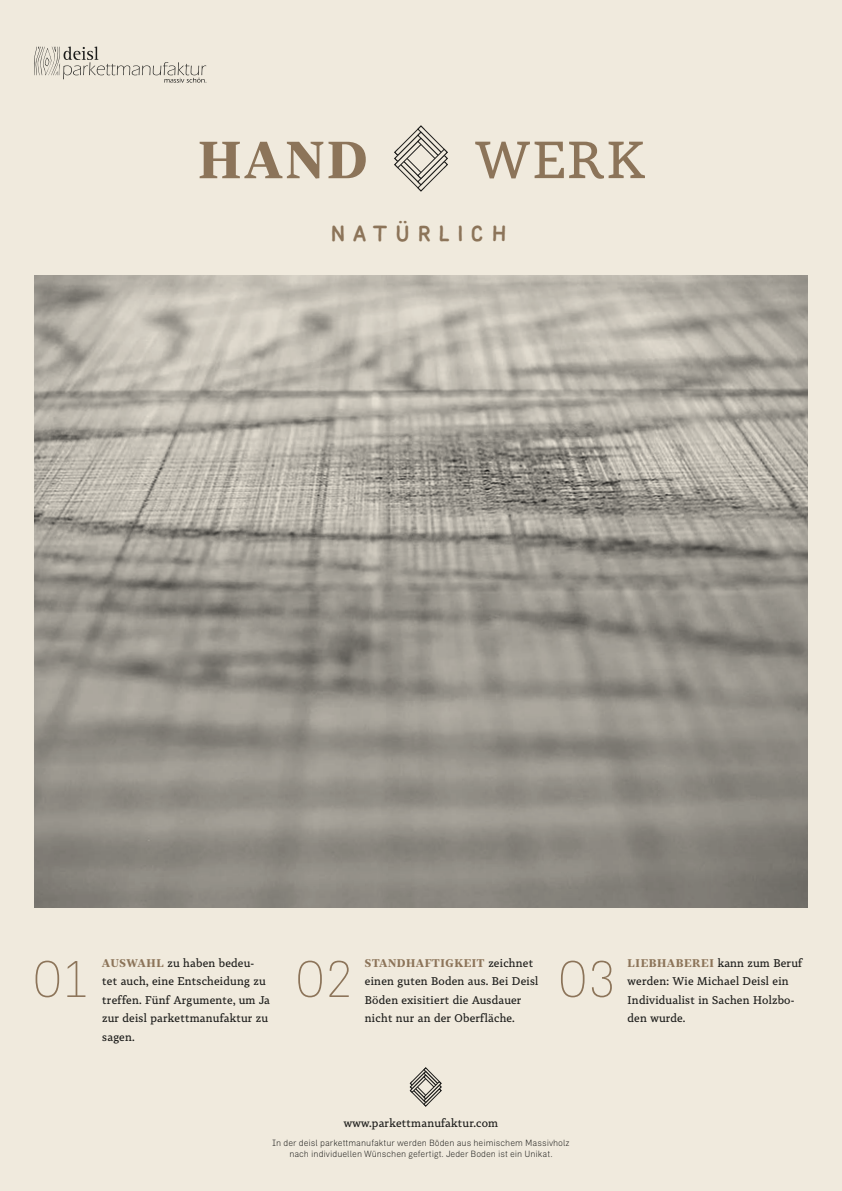
<style>
.page{position:relative;width:842px;height:1191px;background:#f0eadd}
.page>*{position:absolute;margin:0;border:0;box-sizing:border-box;transform-origin:0 0}
.t1{font:100 51.3px "Zimmer";color:#8c7459}
.t2{font:700 51.3px "Tabac G2";color:#8c7459}
.t3{font:51.3px "Tabac G4";color:#8c7459}
.t4{font:700 21.8px "Mila Script Sans";color:#8c7459}
.t5{font:11px/18.4px "Tabac G4";letter-spacing:.02em;color:#1d1d1b}
.t6{font:700 11px "Tabac G2";letter-spacing:.06em;color:#8c7459}
.t7{font:300 9px/10.8px "Zimmer";color:#1d1d1b;text-align:center}
.s1{font-family:"Tabac G2";font-weight:700;color:#8c7459}
.s2{font-family:"Tabac G4";font-weight:400;color:#1d1d1b}
</style>
<div class="page">
<img style="left:34px;top:275px;width:774px;height:632px">
<svg style="left:34px;top:47px;width:173px;height:36px"></svg>
<svg style="left:394px;top:126px;width:54px;height:65px"></svg>
<svg style="left:410px;top:1067px;width:31px;height:39px"></svg>
<h1 class="t2" style="left:198px;top:123px;width:171px">HAND</h1>
<h1 class="t3" style="left:475px;top:125px;width:171px">WERK</h1>
<h2 class="t4" style="left:326px;top:216px;width:186px">NATÜRLICH</h2>
<p class="t5" style="left:102px;top:953px;width:169px"><span class="s1">AUSWAHL</span> zu haben bedeu&shy;tet auch, eine Entscheidung zu treffen. Fünf Argumente, um Ja zur deisl parkettmanufaktur zu sagen.</p>
<p class="t6" style="left:365px;top:955px;width:170px">STANDHAFTIGKEIT <span class="s2">zeichnet</span></p>
<h1 class="t1" style="left:34px;top:949px;width:56px">01</h1>
<h1 class="t1" style="left:297px;top:949px;width:57px">02</h1>
<h1 class="t1" style="left:559px;top:949px;width:58px">03</h1>
<p class="t5" style="left:365px;top:972px;width:175px">einen guten Boden aus. Bei Deisl<br>Böden exisitiert die Ausdauer nicht nur an der Oberfläche.</p>
<p class="t5" style="left:628px;top:953px;width:176px"><span class="s1">LIEBHABEREI</span> kann zum Beruf werden: Wie Michael Deisl ein<br>Individualist in Sachen Holzbo&shy;den wurde.</p>
<p class="t5" style="left:344px;top:1113px;width:156px">www.parkettmanufaktur.com</p>
<p class="t7" style="left:272px;top:1137px;width:299px">In der deisl parkettmanufaktur werden Böden aus heimischem Massivholz nach individuellen Wünschen gefertigt. Jeder Boden ist ein Unikat.</p>
</div>
